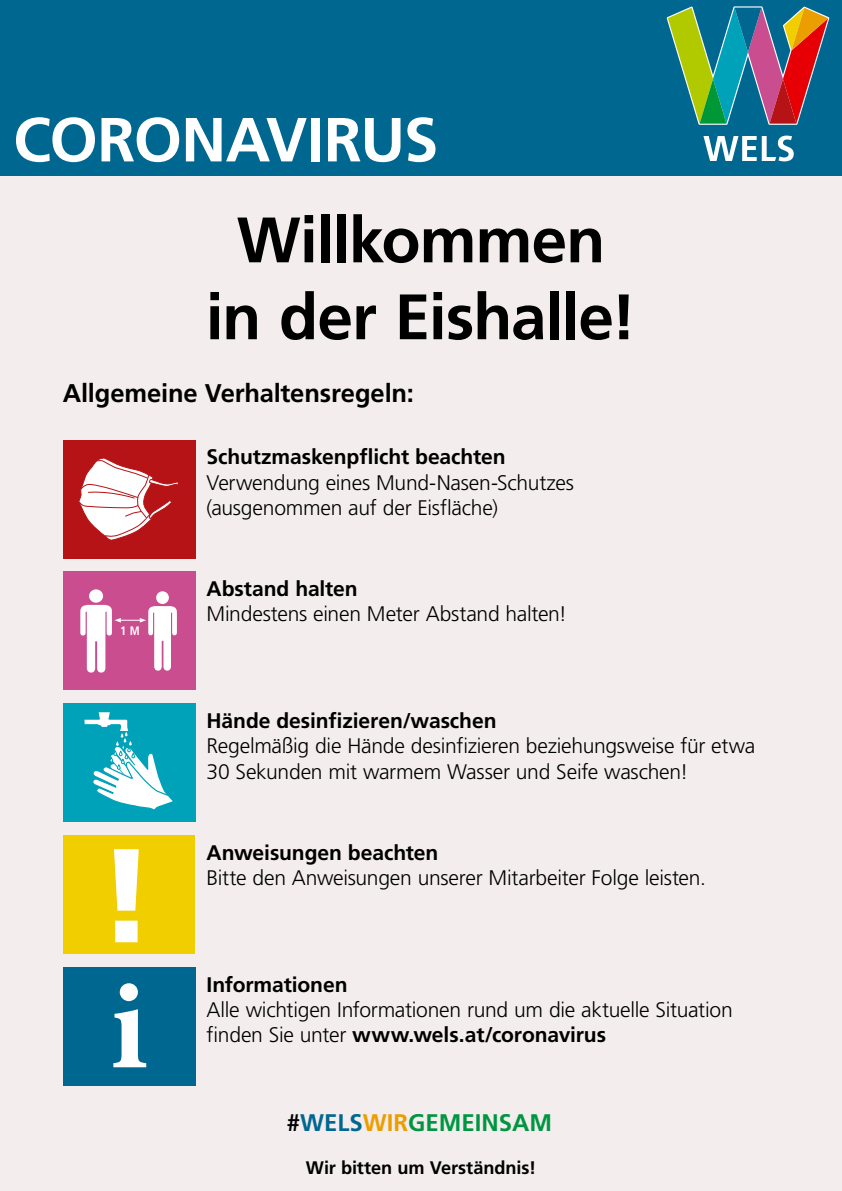
<style>
.page{position:relative;width:842px;height:1191px;background:#f4edee}
.page>*{position:absolute;margin:0;border:0;box-sizing:border-box;transform-origin:0 0}
.t1{font:700 64.1px/76.9px "Frutiger LT Std";letter-spacing:-.02em;color:#000;text-align:center}
.t2{font:700 62.2px "Frutiger LT Std";letter-spacing:-.02em;color:#fff}
.t3{font:700 25.6px "Frutiger LT Std";letter-spacing:-.005em;color:#000}
.t4{font:700 24px "Frutiger LT Std";color:#009641}
.t5{font:300 21.1px/25.3px "Frutiger LT Std";letter-spacing:-.015em;color:#000}
.t6{font:700 21.1px "Frutiger LT Std";letter-spacing:-.005em;color:#000}
.t7{font:700 18.2px "Frutiger LT Std";letter-spacing:-.005em;color:#000}
.t8{font:700 condensed 12.3px "Frutiger LT Std";color:#fff}
.s1{font-weight:700}
.s2{color:#000}
.s3{color:#006790}
.s4{color:#eb9e00}
</style>
<div class="page">
<div style="left:0;top:0;width:842px;height:175px;background:#006790"></div>
<svg style="left:703px;top:136px;width:91px;height:25px"></svg>
<svg style="left:667px;top:6px;width:162px;height:119px"></svg>
<div style="left:63px;top:703px;width:132px;height:119px;background:#00a2b9"></div>
<svg style="left:84px;top:712px;width:89px;height:98px"></svg>
<div style="left:63px;top:571px;width:132px;height:119px;background:#ca4e8f"></div>
<div style="left:89px;top:589px;width:14px;height:13px;background:#fff;border-radius:50%"></div>
<div style="left:156px;top:591px;width:13px;height:13px;background:#fff;border-radius:50%"></div>
<svg style="left:80px;top:604px;width:97px;height:68px"></svg>
<div style="left:63px;top:439px;width:132px;height:119px;background:#b51315"></div>
<div style="left:63px;top:967px;width:132px;height:119px;background:#006790"></div>
<svg style="left:113px;top:983px;width:33px;height:84px"></svg>
<div style="left:63px;top:835px;width:131px;height:119px;background:#f0ce00"></div>
<svg style="left:114px;top:849px;width:25px;height:93px"></svg>
<svg style="left:79px;top:458px;width:99px;height:82px"></svg>
<h2 class="t2" style="left:13px;top:103px;width:427px">CORONAVIRUS</h2>
<h1 class="t1" style="left:206px;top:202px;width:432px">Willkommen in der Eishalle!</h1>
<p class="t3" style="left:63px;top:378px;width:353px">Allgemeine Verhaltensregeln:</p>
<p class="t6" style="left:206px;top:444px;width:301px">Schutzmaskenpflicht beachten</p>
<p class="t5" style="left:206px;top:470px;width:369px">Verwendung eines Mund-Nasen-Schutzes (ausgenommen auf der Eisfläche)</p>
<p class="t8" style="left:120px;top:623px;width:21px">1 M</p>
<p class="t6" style="left:206px;top:576px;width:153px">Abstand halten</p>
<p class="t5" style="left:206px;top:602px;width:362px">Mindestens einen Meter Abstand halten!</p>
<p class="t6" style="left:206px;top:708px;width:292px">Hände desinfizieren/waschen</p>
<p class="t5" style="left:206px;top:733px;width:550px">Regelmäßig die Hände desinfizieren beziehungsweise für etwa<br>30 Sekunden mit warmem Wasser und Seife waschen!</p>
<p class="t6" style="left:206px;top:840px;width:233px">Anweisungen beachten</p>
<p class="t5" style="left:206px;top:865px;width:501px">Bitte den Anweisungen unserer Mitarbeiter Folge leisten.</p>
<p class="t6" style="left:206px;top:971px;width:143px">Informationen</p>
<p class="t5" style="left:206px;top:997px;width:528px">Alle wichtigen Informationen rund um die aktuelle Situation finden Sie unter <span class="s1">www.wels.at/coronavirus</span></p>
<p class="t4" style="left:287px;top:1108px;width:267px"><span class="s2">#</span><span class="s3">WELS</span><span class="s4">WIR</span>GEMEINSAM</p>
<p class="t7" style="left:306px;top:1156px;width:232px">Wir bitten um Verständnis!</p>
</div>
